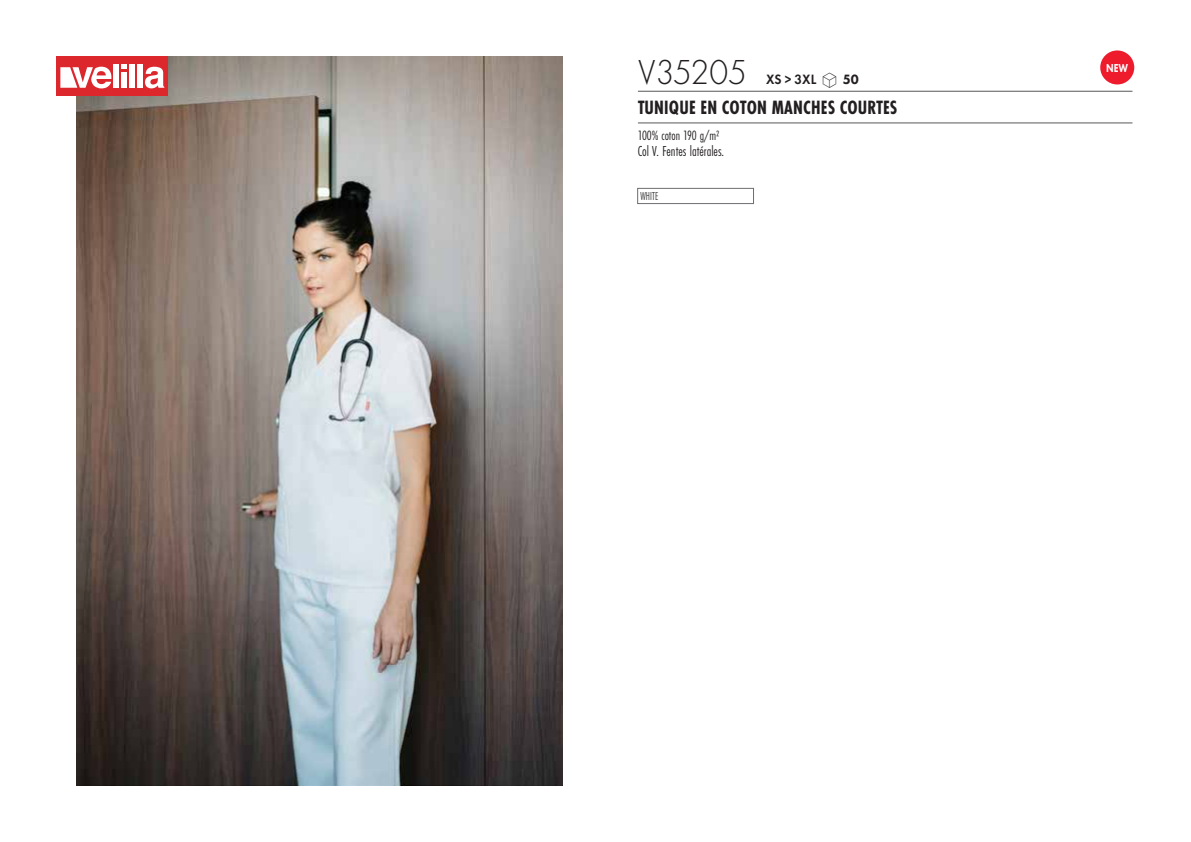
<style>
.page{position:relative;width:1191px;height:842px;background:#fff}
.page>*{position:absolute;margin:0;border:0;box-sizing:border-box;transform-origin:0 0}
.t1{font:300 36px "Futura PT";color:#231f20;scale:.95 1}
.t2{font:700 20px "Futura PT Cond";letter-spacing:.01em;color:#231f20;scale:.95 1}
.t3{font:15px "Futura PT Cond";color:#231f20;scale:.95 1}
.t4{font:14px "Futura PT Cond";letter-spacing:-.005em;color:#231f20;scale:.95 1}
.t5{font:600 14px "Futura PT";color:#231f20;scale:.95 1}
.t6{font:12px "Futura PT Cond";letter-spacing:.01em;color:#3e3e3f;scale:.9 1}
.t7{font:800 12px "Futura PT";color:#fff;scale:.8 1}
.s1{font-family:"Linotype Shapeshifter";font-weight:400;font-size:20px}
.s2{font-weight:800}
</style>
<div class="page">
<img style="left:76px;top:57px;width:486px;height:728px">
<div style="left:57px;top:57px;width:111px;height:39px;background:#dc272d"></div>
<div style="left:114px;top:64px;width:5px;height:24px;background:#fff"></div>
<div style="left:129px;top:64px;width:6px;height:24px;background:#fff"></div>
<div style="left:137px;top:64px;width:6px;height:24px;background:#fff"></div>
<svg style="left:145px;top:67px;width:19px;height:21px"></svg>
<svg style="left:121px;top:64px;width:6px;height:5px"></svg>
<div style="left:121px;top:72px;width:6px;height:16px;background:#fff"></div>
<svg style="left:60px;top:67px;width:51px;height:21px"></svg>
<hr style="left:638px;top:91px;width:494px;height:1px;background:#57585a">
<hr style="left:638px;top:123px;width:494px;height:1px;background:#57585a">
<div style="left:1100px;top:50px;width:34px;height:34px;background:#ee1b2d;border-radius:50%"></div>
<div style="left:637px;top:188px;width:116px;height:16px;background:#fff;border:1px solid #6c6d70"></div>
<h1 class="t1" style="left:638px;top:52px;width:116px">V35205</h1>
<p class="t5" style="left:766px;top:71px;width:99px">XS &gt; 3XL <span class="s1">S</span> <span class="s2">50</span></p>
<p class="t2" style="left:638px;top:96px;width:274px">TUNIQUE EN COTON MANCHES COURTES</p>
<p class="t4" style="left:638px;top:127px;width:87px">100% coton 190 g/m2</p>
<p class="t3" style="left:638px;top:142px;width:92px">Col V. Fentes latérales.</p>
<p class="t6" style="left:640px;top:189px;width:22px">WHITE</p>
<p class="t7" style="left:1106px;top:61px;width:29px">NEW</p>
</div>
